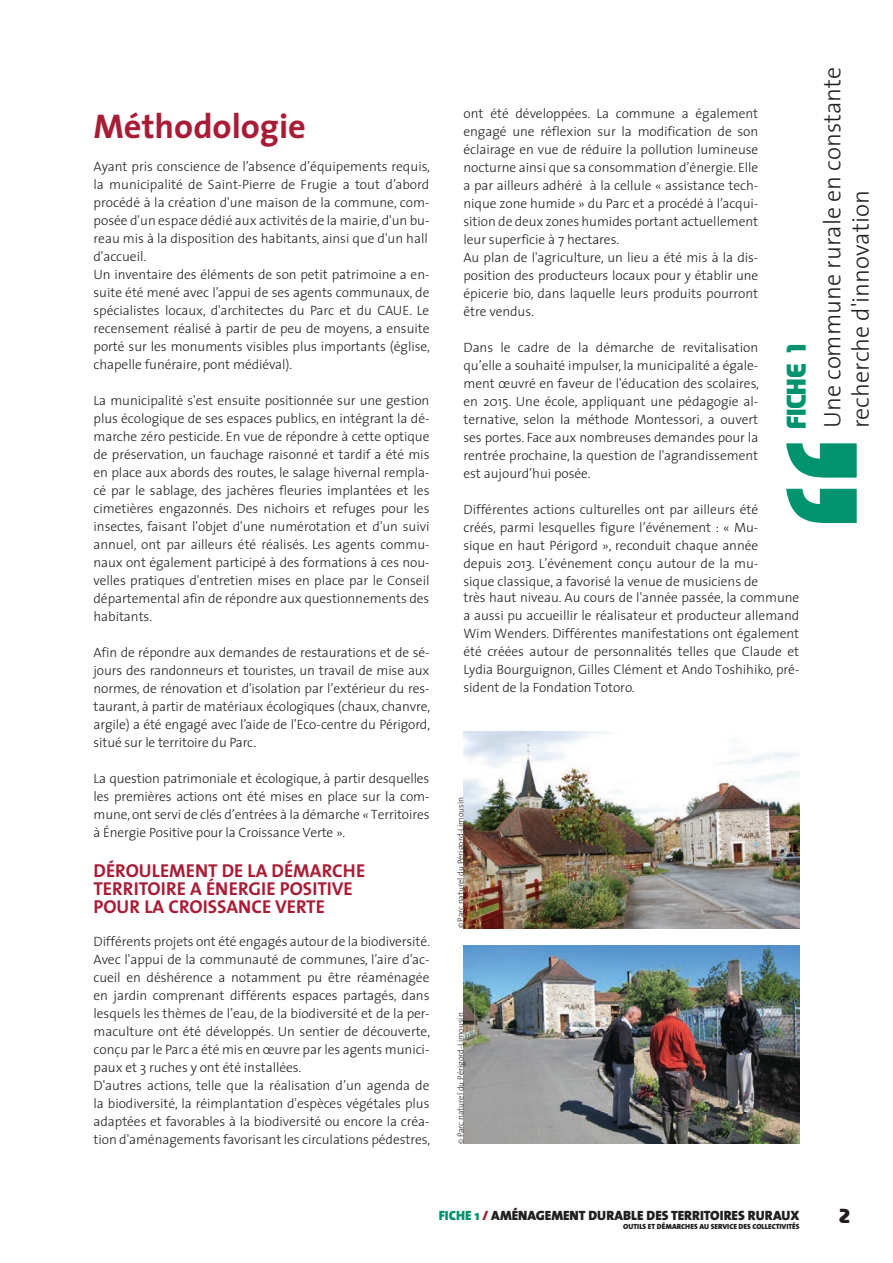
<style>
.page{position:relative;width:893px;height:1263px;background:#fff}
.page>*{position:absolute;margin:0;border:0;box-sizing:border-box;transform-origin:0 0}
.t1{font:900 186px "Helvetica 95";color:#00936e}
.t2{font:700 34.5px "The Sans";color:#a91c36}
.t3{font:300 24px/34.5px "The Sans";color:#231f20}
.t4{font:700 18.75px/18px "The Sans";color:#a91c36}
.t5{font:900 18px "Prosper";color:#231f20}
.t6{font:300 13.5px/18px "The Sans";letter-spacing:-.005em;color:#231f20;text-align:justify}
.t7{font:900 13.5px "The Sans";color:#231f20}
.t8{font:300 8.55px "The Sans";color:#231f20}
.t9{font:900 7.5px "The Sans";color:#231f20}
.s1{font-family:"Prosper";font-weight:900;color:#00936e}
.s2{font-size:7.05px}
.s3{color:#00936e}
.s4{color:#a91c36}
</style>
<div class="page">
<img style="left:463px;top:945px;width:336px;height:199px">
<img style="left:463px;top:731px;width:336px;height:197px">
<p class="t2" style="left:94px;top:97px;width:214px">Méthodologie</p>
<p class="t6" style="left:94px;top:157px;width:338px">Ayant pris conscience de l’absence d’équipements requis, la municipalité de Saint-Pierre de Frugie a tout d’abord procédé à la création d'une maison de la commune, com&shy;posée d'un espace dédié aux activités de la mairie, d'un bu&shy;reau mis à la disposition des habitants, ainsi que d'un hall</p>
<p class="t6" style="left:94px;top:247px;width:54px">d'accueil.</p>
<p class="t6" style="left:94px;top:265px;width:338px">Un inventaire des éléments de son petit patrimoine a en&shy;suite été mené avec l’appui de ses agents communaux, de spécialistes locaux, d'architectes du Parc et du CAUE. Le recensement réalisé à partir de peu de moyens, a ensuite porté sur les monuments visibles plus importants (église, chapelle funéraire, pont médiéval).</p>
<p class="t6" style="left:94px;top:391px;width:337px">La municipalité s'est ensuite positionnée sur une gestion plus écologique de ses espaces publics, en intégrant la dé&shy;marche zéro pesticide. En vue de répondre à cette optique de préservation, un fauchage raisonné et tardif a été mis en place aux abords des routes, le salage hivernal rempla&shy;cé par le sablage, des jachères fleuries implantées et les cimetières engazonnés. Des nichoirs et refuges pour les insectes, faisant l'objet d'une numérotation et d'un suivi annuel, ont par ailleurs été réalisés. Les agents commu&shy;naux ont également participé à des formations à ces nou&shy;velles pratiques d'entretien mises en place par le Conseil départemental afin de répondre aux questionnements des</p>
<p class="t6" style="left:94px;top:607px;width:60px">habitants.</p>
<p class="t6" style="left:94px;top:643px;width:338px">Afin de répondre aux demandes de restaurations et de sé&shy;jours des randonneurs et touristes, un travail de mise aux normes, de rénovation et d'isolation par l’extérieur du res&shy;taurant, à partir de matériaux écologiques (chaux, chanvre, argile) a été engagé avec l’aide de l’Eco-centre du Périgord, situé sur le territoire du Parc.</p>
<p class="t6" style="left:94px;top:769px;width:337px">La question patrimoniale et écologique, à partir desquelles les premières actions ont été mises en place sur la com&shy;mune, ont servi de clés d’entrées à la démarche « Territoires à Énergie Positive pour la Croissance Verte ».</p>
<p class="t4" style="left:94px;top:861px;width:273px">DÉROULEMENT DE LA DÉMARCHE</p>
<p class="t4" style="left:94px;top:879px;width:261px">TERRITOIRE A ÉNERGIE POSITIVE<br>POUR LA CROISSANCE VERTE</p>
<p class="t6" style="left:94px;top:931px;width:338px">Différents projets ont été engagés autour de la biodiversité.</p>
<p class="t6" style="left:94px;top:949px;width:338px">Avec l'appui de la communauté de communes, l’aire d’ac&shy;cueil en déshérence a notamment pu être réaménagée en jardin comprenant différents espaces partagés, dans lesquels les thèmes de l’eau, de la biodiversité et de la per&shy;maculture ont été développés. Un sentier de découverte, conçu par le Parc a été mis en œuvre par les agents munici&shy;paux et 3 ruches y ont été installées.</p>
<p class="t6" style="left:94px;top:1075px;width:338px">D'autres actions, telle que la réalisation d’un agenda de la biodiversité, la réimplantation d'espèces végétales plus adaptées et favorables à la biodiversité ou encore la créa&shy;tion d'aménagements favorisant les circulations pédestres,</p>
<p class="t3" style="left:780px;top:428px;width:363px;rotate:-90deg"><span class="s1">FICHE 1<br></span>Une commune rurale en constante</p>
<p class="t6" style="left:463px;top:104px;width:296px">ont été développées. La commune a également engagé une réflexion sur la modification de son éclairage en vue de réduire la pollution lumineuse nocturne ainsi que sa consommation d’énergie. Elle a par ailleurs adhéré à la cellule « assistance tech&shy;nique zone humide » du Parc et a procédé à l’acqui&shy;sition de deux zones humides portant actuellement leur superficie à 7 hectares.</p>
<p class="t6" style="left:463px;top:248px;width:296px">Au plan de l'agriculture, un lieu a été mis à la dis&shy;position des producteurs locaux pour y établir une épicerie bio, dans laquelle leurs produits pourront être vendus.</p>
<p class="t6" style="left:463px;top:338px;width:297px">Dans le cadre de la démarche de revitalisation qu’elle a souhaité impulser, la municipalité a égale&shy;ment œuvré en faveur de l'éducation des scolaires, en 2015. Une école, appliquant une pédagogie al&shy;ternative, selon la méthode Montessori, a ouvert ses portes. Face aux nombreuses demandes pour la rentrée prochaine, la question de l'agrandissement est aujourd’hui posée.</p>
<p class="t6" style="left:463px;top:500px;width:296px">Différentes actions culturelles ont par ailleurs été créés, parmi lesquelles figure l’événement : « Mu&shy;sique en haut Périgord », reconduit chaque année depuis 2013. L’événement conçu autour de la mu&shy;sique classique, a favorisé la venue de musiciens de</p>
<p class="t6" style="left:463px;top:588px;width:337px">très haut niveau. Au cours de l'année passée, la commune a aussi pu accueillir le réalisateur et producteur allemand Wim Wenders. Différentes manifestations ont également été créées autour de personnalités telles que Claude et Lydia Bourguignon, Gilles Clément et Ando Toshihiko, pré&shy;sident de la Fondation Totoro.</p>
<p class="t3" style="left:843px;top:428px;width:239px;rotate:-90deg">recherche d'innovation</p>
<p class="t1" style="left:742px;top:531px;width:98px;rotate:-90deg">“</p>
<p class="t8" style="left:454px;top:928px;width:133px;rotate:-90deg"><span class="s2">©</span> Parc naturel du Périgord-Limousin</p>
<p class="t8" style="left:454px;top:1144px;width:133px;rotate:-90deg"><span class="s2">©</span> Parc naturel du Périgord-Limousin</p>
<p class="t7" style="left:439px;top:1204px;width:362px"><span class="s3">FICHE 1</span> <span class="s4">/</span> AMÉNAGEMENT DURABLE DES TERRITOIRES RURAUX</p>
<p class="t9" style="left:623px;top:1220px;width:178px">OUTILS ET DÉMARCHES AU SERVICE DES COLLECTIVITÉS</p>
<p class="t5" style="left:839px;top:1204px;width:13px">2</p>
</div>
